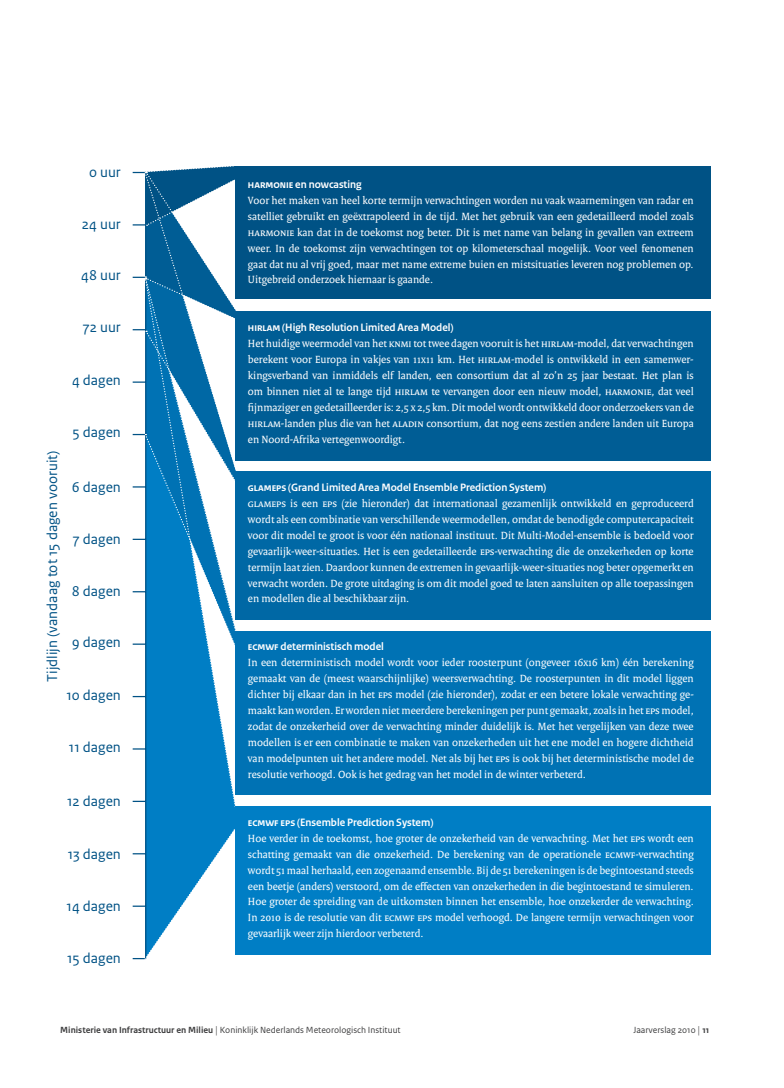
<style>
.page{position:relative;width:784px;height:1088px;background:#fff}
.page>*{position:absolute;margin:0;border:0;box-sizing:border-box;transform-origin:0 0}
.t1{font:15px "Rijksoverheid Sans Text";color:#005285}
.t2{font:11.25px/16px "Rijksoverheid Serif";color:#fff;text-align:justify}
.t3{font:700 11.25px "Rijksoverheid Sans Heading";color:#fff}
.t4{font:9.38px "Rijksoverheid Sans Text";color:#3e3e3f}
.s1{font-weight:700}
.s2{font-family:"Rijksoverheid Serif"}
</style>
<div class="page">
<hr style="left:145px;top:172px;width:1px;height:786px;background:#005285">
<svg style="left:144px;top:650px;width:92px;height:165px"></svg>
<svg style="left:133px;top:816px;width:105px;height:144px"></svg>
<div style="left:235px;top:806px;width:475px;height:148px;background:#007ec5"></div>
<div style="left:235px;top:631px;width:475px;height:164px;background:#0072b4"></div>
<div style="left:235px;top:471px;width:475px;height:148px;background:#0068a5"></div>
<svg style="left:133px;top:166px;width:106px;height:484px"></svg>
<div style="left:235px;top:166px;width:475px;height:132px;background:#005285"></div>
<div style="left:235px;top:311px;width:475px;height:150px;background:#005d95"></div>
<h1 class="t1" style="left:89px;top:164px;width:33px">0 uur</h1>
<h1 class="t1" style="left:82px;top:215px;width:40px">24 uur</h1>
<h1 class="t1" style="left:81px;top:267px;width:41px">48 uur</h1>
<h1 class="t1" style="left:43px;top:682px;width:233px;rotate:-90deg">Tijdlijn (vandaag tot 15 dagen vooruit)</h1>
<h1 class="t1" style="left:83px;top:319px;width:40px">72 uur</h1>
<h1 class="t1" style="left:72px;top:371px;width:50px">4 dagen</h1>
<h1 class="t1" style="left:72px;top:423px;width:50px">5 dagen</h1>
<h1 class="t1" style="left:72px;top:478px;width:51px">6 dagen</h1>
<h1 class="t1" style="left:73px;top:531px;width:49px">7 dagen</h1>
<h1 class="t1" style="left:72px;top:582px;width:51px">8 dagen</h1>
<h1 class="t1" style="left:72px;top:633px;width:51px">9 dagen</h1>
<h1 class="t1" style="left:66px;top:686px;width:56px">10 dagen</h1>
<h1 class="t1" style="left:69px;top:738px;width:53px">11 dagen</h1>
<h1 class="t1" style="left:67px;top:792px;width:55px">12 dagen</h1>
<h1 class="t1" style="left:68px;top:845px;width:55px">13 dagen</h1>
<h1 class="t1" style="left:67px;top:898px;width:56px">14 dagen</h1>
<h1 class="t1" style="left:67px;top:949px;width:55px">15 dagen</h1>
<p class="t3" style="left:248px;top:178px;width:115px">HARMONIE en nowcasting</p>
<p class="t2" style="left:248px;top:192px;width:447px">Voor het maken van heel korte termijn verwachtingen worden nu vaak waarnemingen van radar en satelliet gebruikt en geëxtrapoleerd in de tijd. Met het gebruik van een gedetailleerd model zoals HARMONIE kan dat in de toekomst nog beter. Dit is met name van belang in gevallen van extreem weer. In de toekomst zijn verwachtingen tot op kilometerschaal mogelijk. Voor veel fenomenen gaat dat nu al vrij goed, maar met name extreme buien en mistsituaties leveren nog problemen op.<br>Uitgebreid onderzoek hiernaar is gaande.</p>
<p class="t3" style="left:248px;top:321px;width:207px">HIRLAM (High Resolution Limited Area Model)</p>
<p class="t2" style="left:248px;top:336px;width:447px">Het huidige weermodel van het KNMI tot twee dagen vooruit is het HIRLAM-model, dat verwachtingen berekent voor Europa in vakjes van 11x11 km. Het HIRLAM-model is ontwikkeld in een samenwer&shy;kingsverband van inmiddels elf landen, een consortium dat al zo’n 25 jaar bestaat. Het plan is om binnen niet al te lange tijd HIRLAM te vervangen door een nieuw model, HARMONIE, dat veel fijnmaziger en gedetailleerder is: 2,5 x 2,5 km. Dit model wordt ontwikkeld door onderzoekers van de HIRLAM-landen plus die van het ALADIN consortium, dat nog eens zestien andere landen uit Europa en Noord-Afrika vertegenwoordigt.</p>
<p class="t3" style="left:248px;top:481px;width:300px">GLAMEPS (Grand Limited Area Model Ensemble Prediction System)</p>
<p class="t2" style="left:248px;top:495px;width:447px">GLAMEPS is een EPS (zie hieronder) dat internationaal gezamenlijk ontwikkeld en geproduceerd wordt als een combinatie van verschillende weermodellen, omdat de benodigde computercapaciteit voor dit model te groot is voor één nationaal instituut. Dit Multi-Model-ensemble is bedoeld voor gevaarlijk-weer-situaties. Het is een gedetailleerde EPS-verwachting die de onzekerheden op korte termijn laat zien. Daardoor kunnen de extremen in gevaarlijk-weer-situaties nog beter opgemerkt en verwacht worden. De grote uitdaging is om dit model goed te laten aansluiten op alle toepassingen en modellen die al beschikbaar zijn.</p>
<p class="t3" style="left:248px;top:640px;width:137px">ECMWF deterministisch model</p>
<p class="t2" style="left:248px;top:654px;width:447px">In een deterministisch model wordt voor ieder roosterpunt (ongeveer 16x16 km) één berekening gemaakt van de (meest waarschijnlijke) weersverwachting. De roosterpunten in dit model liggen dichter bij elkaar dan in het EPS model (zie hieronder), zodat er een betere lokale verwachting ge&shy;maakt kan worden. Er worden niet meerdere berekeningen per punt gemaakt, zoals in het EPS model, zodat de onzekerheid over de verwachting minder duidelijk is. Met het vergelijken van deze twee modellen is er een combinatie te maken van onzekerheden uit het ene model en hogere dichtheid van modelpunten uit het andere model. Net als bij het EPS is ook bij het deterministische model de resolutie verhoogd. Ook is het gedrag van het model in de winter verbeterd.</p>
<p class="t3" style="left:248px;top:816px;width:187px">ECMWF EPS (Ensemble Prediction System)</p>
<p class="t2" style="left:248px;top:830px;width:447px">Hoe verder in de toekomst, hoe groter de onzekerheid van de verwachting. Met het EPS wordt een schatting gemaakt van die onzekerheid. De berekening van de operationele ECMWF-verwachting wordt 51 maal herhaald, een zogenaamd ensemble. Bij de 51 berekeningen is de begintoestand steeds een beetje (anders) verstoord, om de effecten van onzekerheden in die begintoestand te simuleren.<br>Hoe groter de spreiding van de uitkomsten binnen het ensemble, hoe onzekerder de verwachting.<br>In 2010 is de resolutie van dit ECMWF EPS model verhoogd. De langere termijn verwachtingen voor gevaarlijk weer zijn hierdoor verbeterd.</p>
<p class="t4" style="left:60px;top:1025px;width:342px"><span class="s1">Ministerie van Infrastructuur en Milieu</span> <span class="s2">|</span> Koninklijk Nederlands Meteorologisch Instituut</p>
<p class="t4" style="left:633px;top:1025px;width:78px">Jaarverslag 2010 <span class="s2">|</span> <span class="s1">11</span></p>
</div>
